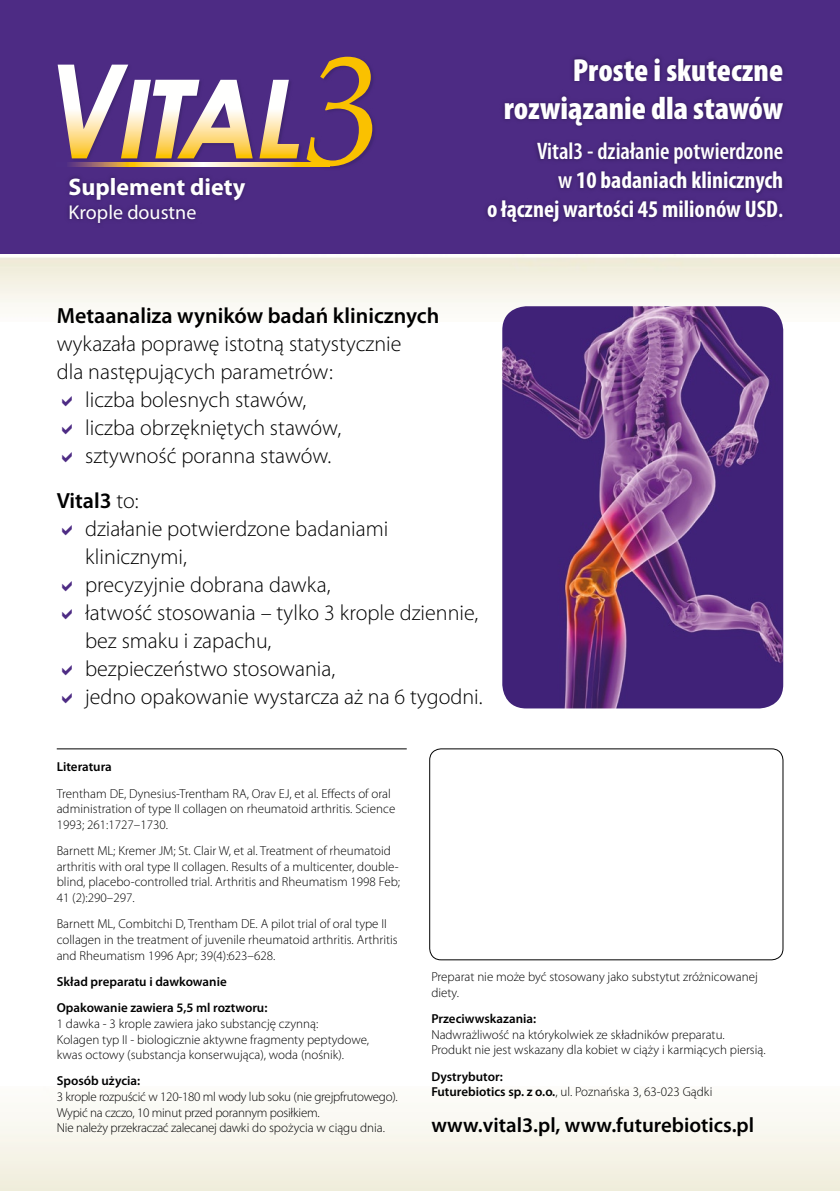
<style>
.page{position:relative;width:840px;height:1191px;background:#fff}
.page>*{position:absolute;margin:0;border:0;box-sizing:border-box;transform-origin:0 0}
.t1{font:900 condensed 32px/38.4px "Myriad Pro";color:#fff;text-align:right}
.t2{font:700 condensed 24px/28.8px "Myriad Pro";color:#fff;text-align:right}
.t3{font:700 24px "Myriad Pro";color:#fff}
.t4{font:300 22px/28px "Myriad Pro";color:#000}
.t5{font:600 22px "Myriad Pro";color:#000}
.t6{font:600 20.8px "Myriad Pro";color:#000}
.t7{font:20px "Myriad Pro";color:#fff}
.t8{font:300 13px/15.6px "Myriad Pro";color:#000}
.t9{font:600 13px/26.4px "Myriad Pro";color:#000}
.t10{font:300 13px/15.6px "Myriad Pro";letter-spacing:-.02em;color:#000}
.s1{font-weight:600}
.s2{font-weight:300}
</style>
<div class="page">
<img style="left:0;top:253px;width:839px;height:69px">
<img style="left:502px;top:306px;width:280px;height:402px;border-radius:24px">
<hr style="left:57px;top:748px;width:349px;height:1px;background:#000">
<div style="left:0;top:0;width:839px;height:253px;background:#4d2b84"></div>
<svg style="left:58px;top:65px;width:194px;height:93px"></svg>
<svg style="left:259px;top:80px;width:40px;height:78px"></svg>
<svg style="left:306px;top:57px;width:66px;height:109px"></svg>
<svg style="left:70px;top:162px;width:259px;height:5px"></svg>
<svg style="left:68px;top:176px;width:177px;height:47px"></svg>
<svg style="left:486px;top:57px;width:298px;height:166px"></svg>
<div style="left:429px;top:748px;width:353px;height:212px;border:1px solid #000;border-radius:11px"></div>
<h2 class="t3" style="left:69px;top:171px;width:178px">Suplement diety</h2>
<h3 class="t7" style="left:69px;top:200px;width:129px">Krople doustne</h3>
<h1 class="t1" style="left:503px;top:50px;width:281px">Proste i skuteczne rozwiązanie dla stawów</h1>
<h2 class="t2" style="left:487px;top:136px;width:297px"><span class="s1">Vital3 - działanie potwierdzone<br>w</span> 10 badaniach klinicznych<br>o łącznej wartości 45 milionów USD<span class="s1">.</span></h2>
<h3 class="t5" style="left:57px;top:301px;width:384px">Metaanaliza wyników badań klinicznych</h3>
<h3 class="t4" style="left:57px;top:329px;width:346px">wykazała poprawę istotną statystycznie</h3>
<h3 class="t4" style="left:57px;top:357px;width:277px">dla następujących parametrów:</h3>
<h3 class="t4" style="left:85px;top:385px;width:222px">liczba bolesnych stawów,</h3>
<h3 class="t4" style="left:85px;top:413px;width:257px">liczba obrzękniętych stawów,</h3>
<h3 class="t4" style="left:85px;top:441px;width:248px">sztywność poranna stawów.</h3>
<h3 class="t4" style="left:85px;top:486px;width:399px;text-indent:-28px"><span class="s1">Vital3</span> to:<br>działanie potwierdzone badaniami klinicznymi,<br>precyzyjnie dobrana dawka,<br>łatwość stosowania – tylko 3 krople dziennie, bez smaku i zapachu,<br>bezpieczeństwo stosowania,<br>jedno opakowanie wystarcza aż na 6 tygodni.</h3>
<p class="t9" style="left:57px;top:753px;width:57px">Literatura</p>
<p class="t8" style="left:57px;top:785px;width:340px">Trentham DE, Dynesius-Trentham RA, Orav EJ, et al. Effects of oral administration of type II collagen on rheumatoid arthritis. Science<br>1993; 261:1727–1730.</p>
<p class="t8" style="left:57px;top:843px;width:344px">Barnett ML; Kremer JM; St. Clair W, et al. Treatment of rheumatoid arthritis with oral type II collagen. Results of a multicenter, double&shy;blind, placebo-controlled trial. Arthritis and Rheumatism 1998 Feb; 41 (2):290–297.</p>
<p class="t8" style="left:57px;top:916px;width:342px">Barnett ML, Combitchi D, Trentham DE. A pilot trial of oral type II collagen in the treatment of juvenile rheumatoid arthritis. Arthritis and Rheumatism 1996 Apr; 39(4):623–628.</p>
<p class="t9" style="left:57px;top:968px;width:212px">Skład preparatu i dawkowanie<br>Opakowanie zawiera 5,5 ml roztworu:</p>
<p class="t8" style="left:57px;top:1015px;width:314px">1 dawka - 3 krople zawiera jako substancję czynną:<br>Kolagen typ II - biologicznie aktywne fragmenty peptydowe, kwas octowy (substancja konserwująca), woda (nośnik).</p>
<p class="t9" style="left:57px;top:1067px;width:85px">Sposób użycia:</p>
<p class="t10" style="left:57px;top:1088px;width:342px">3 krople rozpuścić w 120-180 ml wody lub soku (nie grejpfrutowego).<br>Wypić na czczo, 10 minut przed porannym posiłkiem.<br>Nie należy przekraczać zalecanej dawki do spożycia w ciągu dnia.</p>
<p class="t8" style="left:431px;top:969px;width:328px">Preparat nie może być stosowany jako substytut zróżnicowanej diety.</p>
<p class="t9" style="left:431px;top:1005px;width:106px">Przeciwwskazania:</p>
<p class="t8" style="left:431px;top:1026px;width:335px">Nadwrażliwość na którykolwiek ze składników preparatu.<br>Produkt nie jest wskazany dla kobiet w ciąży i karmiących piersią.</p>
<p class="t9" style="left:431px;top:1068px;width:282px;line-height:15.6px">Dystrybutor:<br>Futurebiotics sp. z o.o.<span class="s2">, ul. Poznańska 3, 63-023 Gądki</span></p>
<h3 class="t6" style="left:431px;top:1111px;width:324px">www.vital3.pl, www.futurebiotics.pl</h3>
</div>
